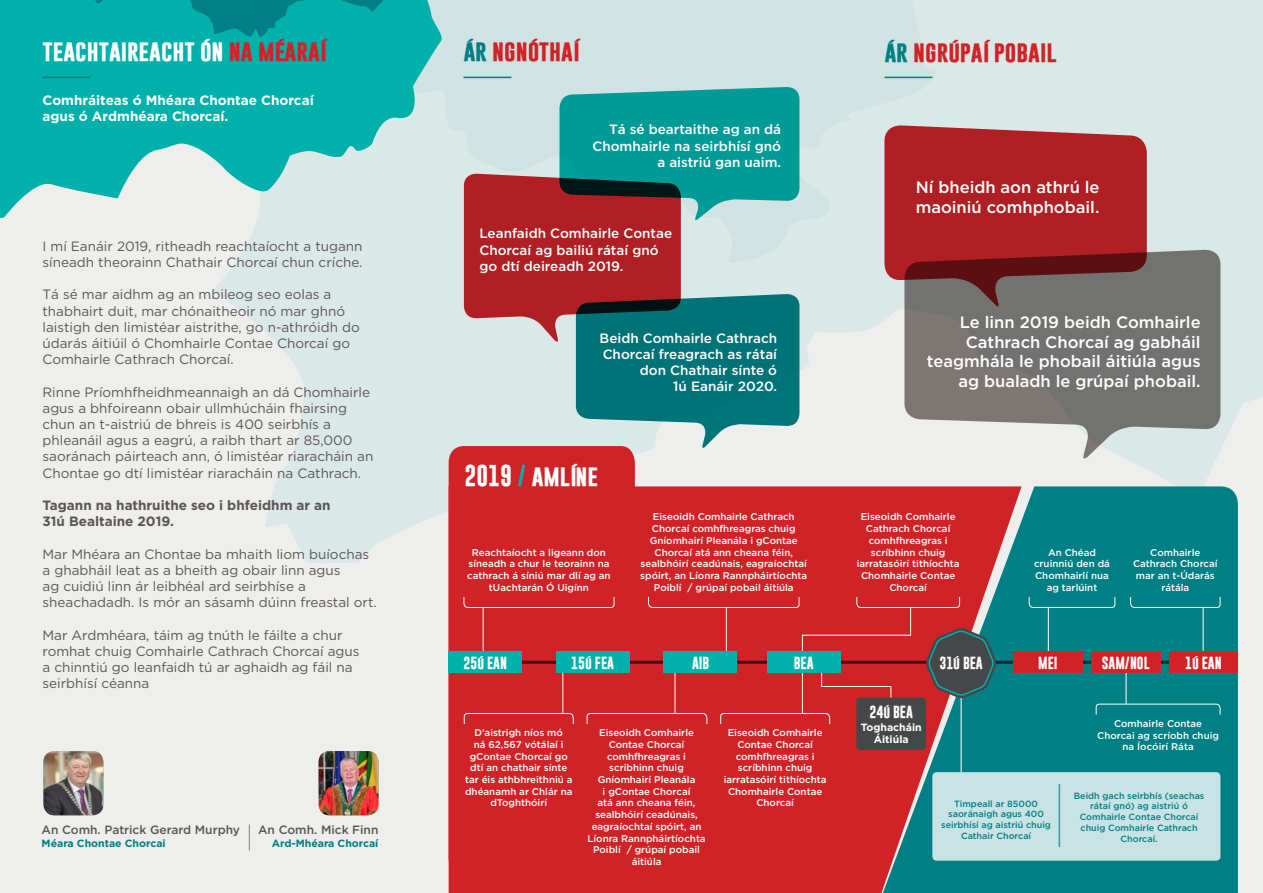
<style>
.page{position:relative;width:1263px;height:893px;background:#fff}
.page>*{position:absolute;margin:0;border:0;box-sizing:border-box;transform-origin:0 0}
.t1{font:700 21.9px "Gobold";color:#fff}
.t2{font:700 21.9px "Gobold";color:#cf2327}
.t3{font:500 16.5px/19.8px "Gotham HTF";color:#fff;text-align:right}
.t4{font:13.5px/16.2px "Gotham HTF";color:#5b5655}
.t5{font:500 13.5px/16.2px "Gotham HTF";color:#fff;text-align:right}
.t6{font:700 13.5px/16.2px "Gotham HTF";color:#fff}
.t7{font:700 13.5px/16.2px "Gotham HTF";color:#5b5655}
.t8{font:700 12.75px "Gobold";color:#fff}
.t9{font:500 12px "Gotham HTF";color:#5b5655}
.t10{font:700 10.5px "Gotham HTF";color:#007f85}
.t11{font:700 10.5px/12.6px "Gotham HTF";color:#fff;text-align:center}
.t12{font:500 9.75px/11.7px "Gotham HTF";color:#fff;text-align:center}
.t13{font:500 9px/10.8px "Gotham HTF";color:#007f85;text-align:center}
.s1{color:#cf2327}
.s2{color:#007f85}
.s3{color:#00b0ab}
</style>
<div class="page">
<div style="left:0;top:0;width:1263px;height:893px;background:linear-gradient(to bottom,#d6e6e5,#f4efee)"></div>
<svg style="left:0;top:0;width:445px;height:261px;background:#62c9c6"></svg>
<svg style="left:89px;top:0;width:295px;height:38px;background:#00a4a1"></svg>
<svg style="left:904px;top:249px;width:316px;height:211px;background:#8d8d8a"></svg>
<svg style="left:249px;top:824px;width:1px;height:26px"></svg>
<hr style="left:43px;top:77px;width:47px;height:1px;background:#007f85">
<hr style="left:463px;top:77px;width:48px;height:1px;background:#007f85">
<hr style="left:884px;top:77px;width:48px;height:1px;background:#007f85">
<svg style="left:464px;top:87px;width:335px;height:362px;background:#708c8d"></svg>
<svg style="left:884px;top:125px;width:263px;height:183px;background:#a03336"></svg>
<img style="left:43px;top:751px;width:60px;height:64px">
<img style="left:319px;top:751px;width:59px;height:64px">
<div style="left:449px;top:446px;width:186px;height:40px;background:#cf2327"></div>
<div style="left:449px;top:486px;width:429px;height:407px;background:#cf2327"></div>
<svg style="left:878px;top:486px;width:360px;height:407px;background:#2c7075"></svg>
<div style="left:932px;top:772px;width:288px;height:89px;background:#c9e3e5;border-radius:4px"></div>
<hr style="left:1048px;top:608px;width:1px;height:56px;background:#fff">
<hr style="left:961px;top:678px;width:1px;height:94px;background:#fff">
<hr style="left:1126px;top:653px;width:1px;height:51px;background:#fff">
<hr style="left:1203px;top:608px;width:1px;height:54px;background:#fff">
<hr style="left:449px;top:661px;width:789px;height:3px;background:#5b5655">
<div style="left:449px;top:651px;width:73px;height:22px;background:#00b0ab"></div>
<div style="left:1091px;top:651px;width:69px;height:22px;background:#cf2327"></div>
<div style="left:1013px;top:651px;width:70px;height:22px;background:#cf2327"></div>
<div style="left:1169px;top:651px;width:69px;height:22px;background:#cf2327"></div>
<svg style="left:1130px;top:596px;width:91px;height:12px"></svg>
<svg style="left:1028px;top:596px;width:88px;height:12px"></svg>
<svg style="left:1095px;top:703px;width:126px;height:12px;background:#188a90"></svg>
<hr style="left:1059px;top:784px;width:1px;height:63px;background:#00b0ab">
<svg style="left:463px;top:596px;width:534px;height:129px;background:#b1373a"></svg>
<div style="left:663px;top:651px;width:74px;height:22px;background:#00b0ab"></div>
<div style="left:856px;top:697px;width:70px;height:53px;background:#464748;border-radius:4px"></div>
<p class="t1" style="left:43px;top:36px;width:284px">teachtaireacht ón <span class="s1">na méaraí</span></p>
<p class="t2" style="left:463px;top:36px;width:117px"><span class="s2">ár</span> ngnóthaí</p>
<p class="t2" style="left:884px;top:37px;width:174px"><span class="s2">ár</span> ngrúpaí pobail</p>
<p class="t6" style="left:43px;top:92px;width:273px">Comhráiteas ó Mhéara Chontae Chorcaí agus ó Ardmhéara Chorcaí.</p>
<p class="t4" style="left:43px;top:238px;width:321px">I mí Eanáir 2019, ritheadh reachtaíocht a tugann síneadh theorainn Chathair Chorcaí chun críche.</p>
<p class="t4" style="left:43px;top:286px;width:319px">Tá sé mar aidhm ag an mbileog seo eolas a thabhairt duit, mar chónaitheoir nó mar ghnó laistigh den limistéar aistrithe, go n-athróidh do údarás áitiúil ó Chomhairle Contae Chorcaí go Comhairle Cathrach Chorcaí.</p>
<p class="t4" style="left:43px;top:383px;width:332px">Rinne Príomhfheidhmeannaigh an dá Chomhairle agus a bhfoireann obair ullmhúcháin fhairsing chun an t-aistriú de bhreis is 400 seirbhís a phleanáil agus a eagrú, a raibh thart ar 85,000 saoránach páirteach ann, ó limistéar riaracháin an Chontae go dtí limistéar riaracháin na Cathrach.</p>
<p class="t7" style="left:43px;top:497px;width:290px">Tagann na hathruithe seo i bhfeidhm ar an<br>31ú Bealtaine 2019.</p>
<p class="t4" style="left:43px;top:545px;width:336px">Mar Mhéara an Chontae ba mhaith liom buíochas a ghabháil leat as a bheith ag obair linn agus<br>ag cuidiú linn ár leibhéal ard seirbhíse a sheachadadh. Is mór an sásamh dúinn freastal ort.</p>
<p class="t4" style="left:43px;top:626px;width:318px">Mar Ardmhéara, táim ag tnúth le fáilte a chur romhat chuig Comhairle Cathrach Chorcaí agus a chinntiú go leanfaidh tú ar aghaidh ag fáil na seirbhísí céanna</p>
<p class="t9" style="left:42px;top:823px;width:200px">An Comh. Patrick Gerard Murphy</p>
<p class="t10" style="left:42px;top:837px;width:126px">Méara Chontae Chorcai</p>
<p class="t9" style="left:258px;top:823px;width:122px">An Comh. Mick Finn</p>
<p class="t10" style="left:272px;top:837px;width:108px">Ard-Mhéara Chorcaí</p>
<p class="t5" style="left:592px;top:121px;width:190px">Tá sé beartaithe ag an dá<br>Chomhairle na seirbhísí gnó a aistriú gan uaim.</p>
<p class="t5" style="left:479px;top:225px;width:194px;text-align:left">Leanfaidh Comhairle Contae<br>Chorcaí ag bailiú rátaí gnó go dtí deireadh 2019.</p>
<p class="t5" style="left:600px;top:330px;width:179px">Beidh Comhairle Cathrach<br>Chorcaí freagrach as rátaí don Chathair sínte ó<br>1ú Eanáir 2020.</p>
<p class="t1" style="left:464px;top:461px;width:135px">2019 <span class="s3">/</span> amlíne</p>
<p class="t12" style="left:467px;top:546px;width:145px">Reachtaíocht a ligeann don síneadh a chur le teorainn na cathrach á síniú mar dlí ag an tUachtarán Ó Uigínn</p>
<p class="t12" style="left:640px;top:511px;width:169px">Eiseoidh Comhairle Cathrach<br>Chorcaí comhfhreagras chuig<br>Gníomhairí Pleanála i gContae<br>Chorcaí atá ann cheana féin, sealbhóirí ceadúnais, eagraíochtaí spóirt, an Líonra Rannpháirtíochta<br>Poiblí / grúpaí pobail áitiúla</p>
<p class="t3" style="left:916px;top:177px;width:185px;text-align:left">Ní bheidh aon athrú le maoiniú comhphobail.</p>
<p class="t3" style="left:927px;top:312px;width:275px">Le linn 2019 beidh Comhairle<br>Cathrach Chorcaí ag gabháil teagmhála le phobail áitiúla agus ag bualadh le grúpaí phobail.</p>
<p class="t12" style="left:857px;top:511px;width:104px">Eiseoidh Comhairle<br>Cathrach Chorcaí comhfhreagras i scríbhinn chuig iarratasóirí tithíochta<br>Chomhairle Contae<br>Chorcaí</p>
<p class="t12" style="left:1034px;top:546px;width:77px">An Chéad cruinniú den dá<br>Chomhairlí nua ag tarlúint</p>
<p class="t12" style="left:1133px;top:546px;width:86px">Comhairle<br>Cathrach Chorcaí mar an t-Údarás rátála</p>
<p class="t8" style="left:463px;top:654px;width:45px">25ú EAN</p>
<p class="t8" style="left:571px;top:654px;width:44px">15ú FEA</p>
<p class="t8" style="left:692px;top:654px;width:19px">AIB</p>
<p class="t8" style="left:794px;top:654px;width:21px">BEA</p>
<p class="t8" style="left:939px;top:654px;width:45px">31ú BEA</p>
<p class="t8" style="left:1038px;top:654px;width:21px">MEI</p>
<p class="t8" style="left:1102px;top:654px;width:49px">SAM/NOL</p>
<p class="t8" style="left:1185px;top:654px;width:38px">1ú EAN</p>
<p class="t8" style="left:869px;top:703px;width:45px">24ú BEA</p>
<p class="t11" style="left:861px;top:720px;width:62px">Toghacháin<br>Áitiúla</p>
<p class="t12" style="left:1097px;top:717px;width:123px">Comhairle Contae<br>Chorcai ag scríobh chuig na Íocóirí Ráta</p>
<p class="t12" style="left:465px;top:727px;width:109px">D’aistrigh níos mó<br>ná 62,567 vótálaí i gContae Chorcaí go dtí an chathair sínte tar éis athbhreithniú a dhéanamh ar Chlár na dToghthóirí</p>
<p class="t12" style="left:587px;top:727px;width:120px">Eiseoidh Comhairle<br>Contae Chorcaí comhfhreagras i scribhinn chuig<br>Gníomhairí Pleanála<br>i gContae Chorcaí<br>atá ann cheana féin, sealbhóirí ceadúnais, eagraíochtaí spóirt, an<br>Líonra Rannpháirtíochta<br>Poiblí / grúpaí pobail áitiúla</p>
<p class="t12" style="left:724px;top:727px;width:104px">Eiseoidh Comhairle<br>Contae Chorcaí comhfhreagras i scríbhinn chuig iarratasóirí tithíochta<br>Chomhairle Contae<br>Chorcaí</p>
<p class="t13" style="left:1074px;top:790px;width:132px">Beidh gach seirbhís (seachas rátaí gnó) ag aistriú ó<br>Comhairle Contae Chorcaí chuig Comhairle Cathrach<br>Chorcaí.</p>
<p class="t13" style="left:941px;top:798px;width:111px">Timpeall ar 85000 saoránaigh agus 400 seirbhísí ag aistriú chuig<br>Cathair Chorcaí</p>
</div>
